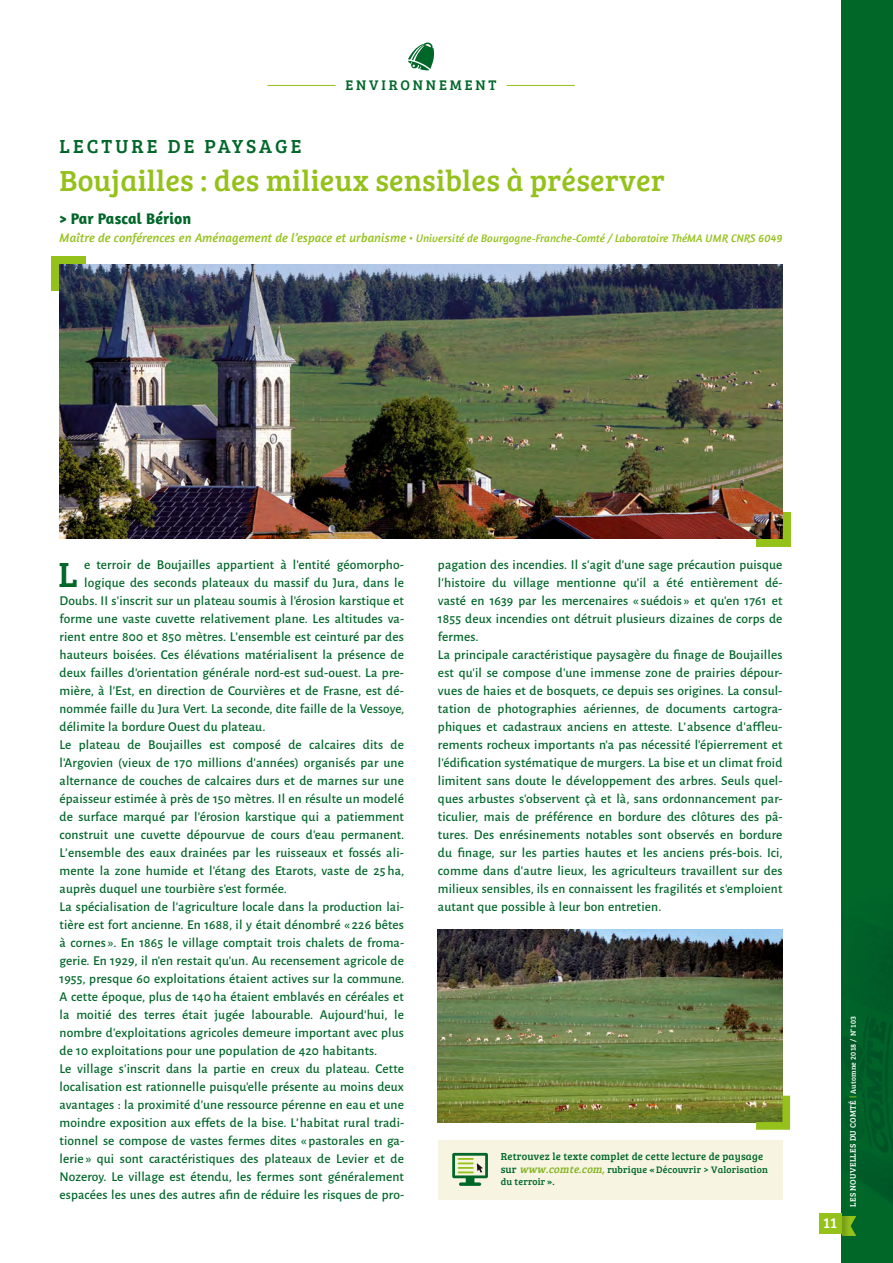
<style>
.page{position:relative;width:893px;height:1263px;background:#fff}
.page>*{position:absolute;margin:0;border:0;box-sizing:border-box;transform-origin:0 0}
.t1{font:36px "Bree Serif";color:#006729}
.t2{font:30px "Bree Serif";letter-spacing:.01em;color:#94c11a}
.t3{font:19.5px "Bree Serif";letter-spacing:.16em;color:#006729}
.t4{font:700 15.75px "Amaranth";letter-spacing:.01em;color:#006729}
.t5{font:14.85px "Bree Serif";color:#fff}
.t6{font:14.4px "Bree Serif";letter-spacing:.2em;color:#006729}
.t7{font:500 13.5px/18px "Alegreya Sans";letter-spacing:.01em;color:#006729;text-align:justify}
.t8{font:italic 11.25px "Amaranth";letter-spacing:.01em;color:#94c11a}
.t9{font:10.5px "Bree Serif";letter-spacing:.02em;color:#006729}
.t10{font:9.75px/12.8px "Bree Serif";letter-spacing:.02em;color:#006729}
.t11{font:8.25px "Bree Serif";letter-spacing:.04em;color:#fff}
.s1{font-size:12.75px}
.s2{font-size:12px}
.s3{font-size:10.5px}
.s4{font-style:italic;font-size:10.8px;color:#83b31e}
.s5{font-size:8.1px;color:#94c11a}
.s6{font-size:7.5px}
</style>
<div class="page">
<div style="left:842px;top:0;width:51px;height:1263px;background:#006729"></div>
<img style="left:842px;top:926px;width:51px;height:310px">
<div style="left:819px;top:1213px;width:23px;height:20px;background:#94c11a"></div>
<svg style="left:842px;top:1216px;width:14px;height:20px"></svg>
<div style="left:52px;top:256px;width:34px;height:34px;background:#94c11a"></div>
<div style="left:756px;top:512px;width:34px;height:34px;background:#94c11a"></div>
<hr style="left:267px;top:85px;width:68px;height:1px;background:#94c11a">
<hr style="left:507px;top:85px;width:68px;height:1px;background:#94c11a">
<svg style="left:408px;top:42px;width:26px;height:29px"></svg>
<img style="left:60px;top:264px;width:722px;height:275px">
<img style="left:438px;top:929px;width:344px;height:193px">
<div style="left:438px;top:1140px;width:344px;height:59px;background:#f7f4e2"></div>
<svg style="left:452px;top:1153px;width:36px;height:33px"></svg>
<svg style="left:756px;top:1096px;width:34px;height:34px"></svg>
<p class="t6" style="left:345px;top:74px;width:152px">ENVIRONNEMENT</p>
<p class="t3" style="left:60px;top:132px;width:244px">LECTURE DE PAYSAGE</p>
<p class="t2" style="left:60px;top:159px;width:607px">Boujailles : des milieux sensibles à préserver</p>
<p class="t4" style="left:60px;top:209px;width:133px">&gt; Par Pascal Bérion</p>
<p class="t8" style="left:60px;top:232px;width:724px"><span class="s1">Maître de conférences en Aménagement de l’espace et urbanisme</span> <span class="s2">•</span> Université de Bourgogne-Franche-Comté / Laboratoire ThéMA UMR CNRS 6049</p>
<p class="t1" style="left:58px;top:548px;width:21px">L</p>
<p class="t7" style="left:84px;top:555px;width:321px">e terroir de Boujailles appartient à l’entité géomorpho-</p>
<p class="t7" style="left:84px;top:573px;width:321px">logique des seconds plateaux du massif du Jura, dans le</p>
<p class="t7" style="left:60px;top:591px;width:346px">Doubs. II s’inscrit sur un plateau soumis à l’érosion karstique et</p>
<p class="t7" style="left:60px;top:609px;width:346px">forme une vaste cuvette relativement plane. Les altitudes va-</p>
<p class="t7" style="left:60px;top:627px;width:346px">rient entre 800 et 850 mètres. L’ensemble est ceinturé par des</p>
<p class="t7" style="left:60px;top:644px;width:346px">hauteurs boisées. Ces élévations matérialisent la présence de</p>
<p class="t7" style="left:60px;top:662px;width:346px">deux failles d’orientation générale nord-est sud-ouest. La pre-</p>
<p class="t7" style="left:60px;top:680px;width:346px">mière, à l’Est, en direction de Courvières et de Frasne, est dé-</p>
<p class="t7" style="left:60px;top:699px;width:346px">nommée faille du Jura Vert. La seconde, dite faille de la Vessoye,</p>
<p class="t7" style="left:60px;top:717px;width:207px">délimite la bordure Ouest du plateau.</p>
<p class="t7" style="left:60px;top:735px;width:346px">Le plateau de Boujailles est composé de calcaires dits de l’Argovien (vieux de 170 millions d’années) organisés par une alternance de couches de calcaires durs et de marnes sur une épaisseur estimée à près de 150 mètres. Il en résulte un modelé de surface marqué par l’érosion karstique qui a patiemment construit une cuvette dépourvue de cours d’eau permanent.<br>L’ensemble des eaux drainées par les ruisseaux et fossés ali&shy;mente la zone humide et l’étang des Etarots, vaste de 25 ha, auprès duquel une tourbière s’est formée.</p>
<p class="t7" style="left:60px;top:897px;width:346px">La spécialisation de l’agriculture locale dans la production lai&shy;tière est fort ancienne. En 1688, il y était dénombré « 226 bêtes à cornes ». En 1865 le village comptait trois chalets de froma&shy;gerie. En 1929, il n’en restait qu’un. Au recensement agricole de 1955, presque 60 exploitations étaient actives sur la commune.<br>A cette époque, plus de 140 ha étaient emblavés en céréales et la moitié des terres était jugée labourable. Aujourd’hui, le nombre d’exploitations agricoles demeure important avec plus de 10 exploitations pour une population de 420 habitants.</p>
<p class="t7" style="left:60px;top:1059px;width:346px">Le village s’inscrit dans la partie en creux du plateau. Cette localisation est rationnelle puisqu’elle présente au moins deux avantages : la proximité d’une ressource pérenne en eau et une moindre exposition aux effets de la bise. L’habitat rural tradi&shy;tionnel se compose de vastes fermes dites « pastorales en ga&shy;lerie » qui sont caractéristiques des plateaux de Levier et de Nozeroy. Le village est étendu, les fermes sont généralement espacées les unes des autres afin de réduire les risques de pro-</p>
<p class="t7" style="left:438px;top:555px;width:346px">pagation des incendies. Il s’agit d’une sage précaution puisque l’histoire du village mentionne qu’il a été entièrement dé&shy;vasté en 1639 par les mercenaires « suédois » et qu’en 1761 et 1855 deux incendies ont détruit plusieurs dizaines de corps de fermes.</p>
<p class="t7" style="left:438px;top:645px;width:346px">La principale caractéristique paysagère du finage de Boujailles est qu’il se compose d’une immense zone de prairies dépour&shy;vues de haies et de bosquets, ce depuis ses origines. La consul&shy;tation de photographies aériennes, de documents cartogra&shy;phiques et cadastraux anciens en atteste. L’absence d’affleu&shy;rements rocheux importants n’a pas nécessité l’épierrement et l’édification systématique de murgers. La bise et un climat froid limitent sans doute le développement des arbres. Seuls quel&shy;ques arbustes s’observent çà et là, sans ordonnancement par&shy;ticulier, mais de préférence en bordure des clôtures des pâ&shy;tures. Des enrésinements notables sont observés en bordure du finage, sur les parties hautes et les anciens prés-bois. Ici, comme dans d’autre lieux, les agriculteurs travaillent sur des milieux sensibles, ils en connaissent les fragilités et s’emploient autant que possible à leur bon entretien.</p>
<p class="t9" style="left:501px;top:1148px;width:264px">Retrouvez le texte complet de cette lecture de paysage</p>
<p class="t10" style="left:501px;top:1162px;width:269px"><span class="s3">sur</span> <span class="s4">www.comte.com,</span>rubrique «Découvrir &gt; Valorisation du terroir ».</p>
<p class="t5" style="left:823px;top:1212px;width:15px">11</p>
<p class="t11" style="left:847px;top:1207px;width:192px;rotate:-90deg">LES NOUVELLES DU COMTÉ <span class="s5">|</span> <span class="s6">Automne 2018 / N°103</span></p>
</div>
